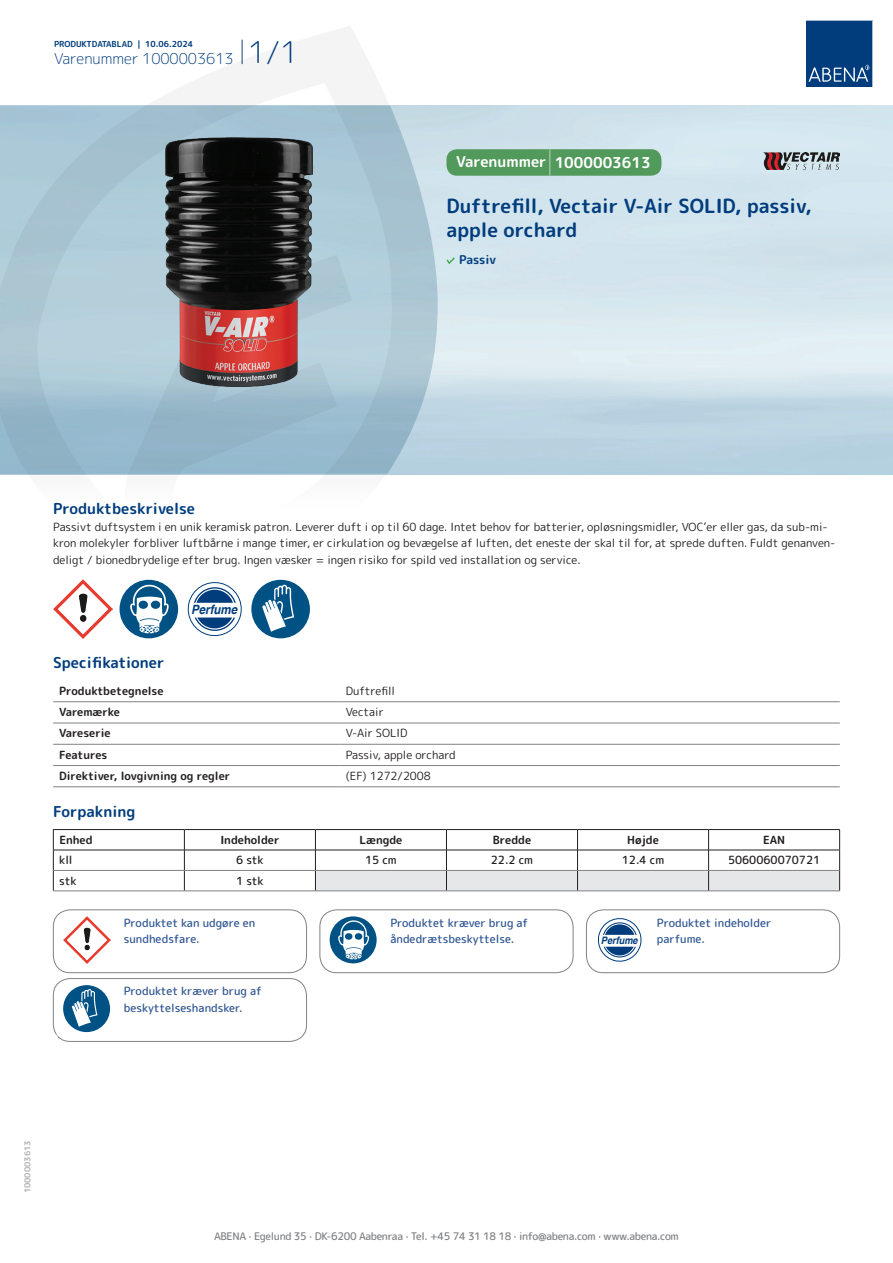
<style>
.page{position:relative;width:893px;height:1263px;background:#fff}
.page>*{position:absolute;margin:0;border:0;box-sizing:border-box;transform-origin:0 0}
.t1{font:700 19.5px/24px "Rounded Mplus 1 c";color:#013d7d}
.t2{font:700 15px "Rounded Mplus 1 c";color:#013d7d}
.t3{font:300 15px "Rounded Mplus 1 c";color:#013d7d}
.t4{font:700 15px "Rounded Mplus 1 c";color:#fff}
.t5{font:italic 700 12.75px "Helvetica";letter-spacing:-.005em;color:#013d7d;scale:.9 1}
.t6{font:700 12px "Rounded Mplus 1 c";letter-spacing:-.01em;color:#013d7d}
.t7{font:11.25px/16.5px "Rounded Mplus 1 c";color:#231f20}
.t8{font:500 11.25px/16.5px "Rounded Mplus 1 c";color:#305691}
.t9{font:700 11.25px "Rounded Mplus 1 c";color:#231f20}
.t10{font:500 11.25px "Rounded Mplus 1 c";color:#231f20}
.t11{font:500 10.5px "Rounded Mplus 1 c";letter-spacing:-.03em;color:#808285}
.t12{font:700 10.5px "Rounded Mplus 1 c";color:#fff}
.t13{font:italic 700 10.2px "Helvetica";letter-spacing:-.005em;color:#013d7d;scale:.9 1}
.t14{font:700 8.25px "Rounded Mplus 1 c";color:#013d7d}
.t15{font:700 8.25px "Rounded Mplus 1 c";color:#b2b3b7}
.s1{font-size:30px}
.s2{font-size:25.5px}
</style>
<div class="page">
<svg style="left:0;top:26px;width:439px;height:586px"></svg>
<svg style="left:0;top:106px;width:438px;height:368px;background:#a7c4d3"></svg>
<svg style="left:242px;top:40px;width:1px;height:24px"></svg>
<svg style="left:806px;top:20px;width:67px;height:67px;background:#144b86"></svg>
<img style="left:165px;top:127px;width:148px;height:275px">
<img style="left:54px;top:580px;width:58px;height:58px">
<div style="left:120px;top:580px;width:58px;height:58px;background:#005285;border-radius:50%"></div>
<svg style="left:130px;top:585px;width:39px;height:48px"></svg>
<svg style="left:186px;top:580px;width:58px;height:57px"></svg>
<div style="left:251px;top:580px;width:59px;height:58px;background:#005285;border-radius:50%"></div>
<svg style="left:262px;top:585px;width:32px;height:47px"></svg>
<hr style="left:53px;top:701px;width:287px;height:1px;background:#808285">
<hr style="left:340px;top:701px;width:500px;height:1px;background:#808285">
<hr style="left:53px;top:723px;width:287px;height:1px;background:#808285">
<hr style="left:340px;top:723px;width:500px;height:1px;background:#808285">
<hr style="left:53px;top:744px;width:287px;height:1px;background:#808285">
<hr style="left:340px;top:744px;width:500px;height:1px;background:#808285">
<hr style="left:53px;top:765px;width:287px;height:1px;background:#808285">
<hr style="left:340px;top:765px;width:500px;height:1px;background:#808285">
<hr style="left:53px;top:786px;width:287px;height:1px;background:#808285">
<hr style="left:340px;top:786px;width:500px;height:1px;background:#808285">
<hr style="left:53px;top:829px;width:131px;height:1px;background:#231f20">
<hr style="left:184px;top:829px;width:131px;height:1px;background:#231f20">
<hr style="left:315px;top:829px;width:131px;height:1px;background:#231f20">
<hr style="left:446px;top:829px;width:131px;height:1px;background:#231f20">
<hr style="left:577px;top:829px;width:132px;height:1px;background:#231f20">
<hr style="left:709px;top:829px;width:131px;height:1px;background:#231f20">
<hr style="left:53px;top:850px;width:131px;height:1px;background:#231f20">
<hr style="left:184px;top:850px;width:131px;height:1px;background:#231f20">
<svg style="left:53px;top:830px;width:1px;height:61px"></svg>
<svg style="left:184px;top:830px;width:1px;height:61px"></svg>
<svg style="left:315px;top:830px;width:525px;height:61px"></svg>
<hr style="left:54px;top:870px;width:130px;height:1px;background:#808285">
<hr style="left:184px;top:870px;width:131px;height:1px;background:#808285">
<hr style="left:315px;top:870px;width:131px;height:1px;background:#808285">
<hr style="left:446px;top:870px;width:131px;height:1px;background:#808285">
<hr style="left:577px;top:870px;width:132px;height:1px;background:#808285">
<hr style="left:709px;top:870px;width:130px;height:1px;background:#808285">
<hr style="left:53px;top:891px;width:131px;height:1px;background:#808285">
<hr style="left:184px;top:891px;width:131px;height:1px;background:#808285">
<hr style="left:315px;top:891px;width:131px;height:1px;background:#808285">
<hr style="left:446px;top:891px;width:131px;height:1px;background:#808285">
<hr style="left:577px;top:891px;width:132px;height:1px;background:#808285">
<hr style="left:709px;top:891px;width:131px;height:1px;background:#808285">
<img style="left:63px;top:916px;width:47px;height:47px">
<div style="left:53px;top:910px;width:254px;height:63px;border:1px solid #808285;border-radius:17px"></div>
<div style="left:330px;top:916px;width:47px;height:47px;background:#005285;border-radius:50%"></div>
<svg style="left:338px;top:920px;width:31px;height:39px"></svg>
<div style="left:320px;top:910px;width:253px;height:63px;border:1px solid #808285;border-radius:17px"></div>
<svg style="left:597px;top:918px;width:45px;height:44px"></svg>
<div style="left:586px;top:910px;width:254px;height:63px;border:1px solid #808285;border-radius:17px"></div>
<div style="left:63px;top:985px;width:47px;height:47px;background:#005285;border-radius:50%"></div>
<svg style="left:72px;top:989px;width:25px;height:38px"></svg>
<div style="left:53px;top:978px;width:254px;height:63px;border:1px solid #808285;border-radius:17px"></div>
<svg style="left:446px;top:257px;width:9px;height:7px"></svg>
<div style="left:446px;top:149px;width:215px;height:27px;background:#52995c;border-radius:10px"></div>
<img style="left:763px;top:152px;width:77px;height:18px">
<p class="t14" style="left:54px;top:38px;width:141px">PRODUKTDATABLAD | 10.06.2024</p>
<h2 class="t3" style="left:54px;top:48px;width:246px">Varenummer 1000003613 <span class="s1">1/1</span></h2>
<h2 class="t4" style="left:456px;top:152px;width:196px">Varenummer <span class="s2">|</span> 1000003613</h2>
<h1 class="t1" style="left:446px;top:194px;width:367px">Duftrefill, Vectair V-Air SOLID, passiv, apple orchard</h1>
<p class="t6" style="left:459px;top:251px;width:38px">Passiv</p>
<h2 class="t2" style="left:53px;top:498px;width:143px">Produktbeskrivelse</h2>
<p class="t7" style="left:53px;top:518px;width:784px">Passivt duftsystem i en unik keramisk patron. Leverer duft i op til 60 dage. Intet behov for batterier, opløsningsmidler, VOC’er eller gas, da sub-mi&shy;kron molekyler forbliver luftbårne i mange timer, er cirkulation og bevægelse af luften, det eneste der skal til for, at sprede duften. Fuldt genanven&shy;deligt / bionedbrydelige efter brug. Ingen væsker = ingen risiko for spild ved installation og service.</p>
<p class="t5" style="left:191px;top:599px;width:53px">Perfume</p>
<h2 class="t2" style="left:53px;top:652px;width:113px">Specifikationer</h2>
<p class="t9" style="left:59px;top:683px;width:106px">Produktbetegnelse</p>
<p class="t7" style="left:346px;top:682px;width:51px">Duftrefill</p>
<p class="t9" style="left:59px;top:704px;width:62px">Varemærke</p>
<p class="t7" style="left:346px;top:704px;width:40px">Vectair</p>
<p class="t9" style="left:59px;top:725px;width:53px">Vareserie</p>
<p class="t7" style="left:346px;top:725px;width:63px">V-Air SOLID</p>
<p class="t9" style="left:59px;top:747px;width:50px">Features</p>
<p class="t7" style="left:346px;top:746px;width:112px">Passiv, apple orchard</p>
<p class="t9" style="left:59px;top:768px;width:173px">Direktiver, lovgivning og regler</p>
<p class="t7" style="left:346px;top:768px;width:87px">(EF) 1272/2008</p>
<h2 class="t2" style="left:53px;top:801px;width:84px">Forpakning</h2>
<p class="t9" style="left:59px;top:832px;width:35px">Enhed</p>
<p class="t9" style="left:220px;top:832px;width:61px">Indeholder</p>
<p class="t9" style="left:359px;top:832px;width:44px">Længde</p>
<p class="t9" style="left:493px;top:832px;width:40px">Bredde</p>
<p class="t9" style="left:627px;top:832px;width:33px">Højde</p>
<p class="t9" style="left:763px;top:832px;width:24px">EAN</p>
<p class="t10" style="left:59px;top:852px;width:15px">kll</p>
<p class="t10" style="left:236px;top:852px;width:29px">6 stk</p>
<p class="t10" style="left:365px;top:852px;width:33px">15 cm</p>
<p class="t10" style="left:491px;top:852px;width:44px">22.2 cm</p>
<p class="t10" style="left:622px;top:852px;width:44px">12.4 cm</p>
<p class="t10" style="left:728px;top:852px;width:94px">5060060070721</p>
<p class="t10" style="left:59px;top:873px;width:19px">stk</p>
<p class="t10" style="left:236px;top:873px;width:29px">1 stk</p>
<p class="t8" style="left:124px;top:914px;width:133px">Produktet kan udgøre en sundhedsfare.</p>
<p class="t8" style="left:390px;top:914px;width:139px">Produktet kræver brug af åndedrætsbeskyttelse.</p>
<p class="t8" style="left:657px;top:914px;width:116px">Produktet indeholder</p>
<p class="t13" style="left:601px;top:932px;width:42px">Perfume</p>
<p class="t8" style="left:657px;top:931px;width:50px">parfume.</p>
<p class="t12" style="left:53px;top:1030px;width:7px">*</p>
<p class="t8" style="left:124px;top:983px;width:139px">Produktet kræver brug af beskyttelseshandsker.</p>
<p class="t15" style="left:22px;top:1193px;width:54px;rotate:-90deg">1000003613</p>
<p class="t11" style="left:214px;top:1229px;width:466px">ABENA · Egelund 35 · DK-6200 Aabenraa · Tel. +45 74 31 18 18 · info@abena.com · www.abena.com</p>
</div>
